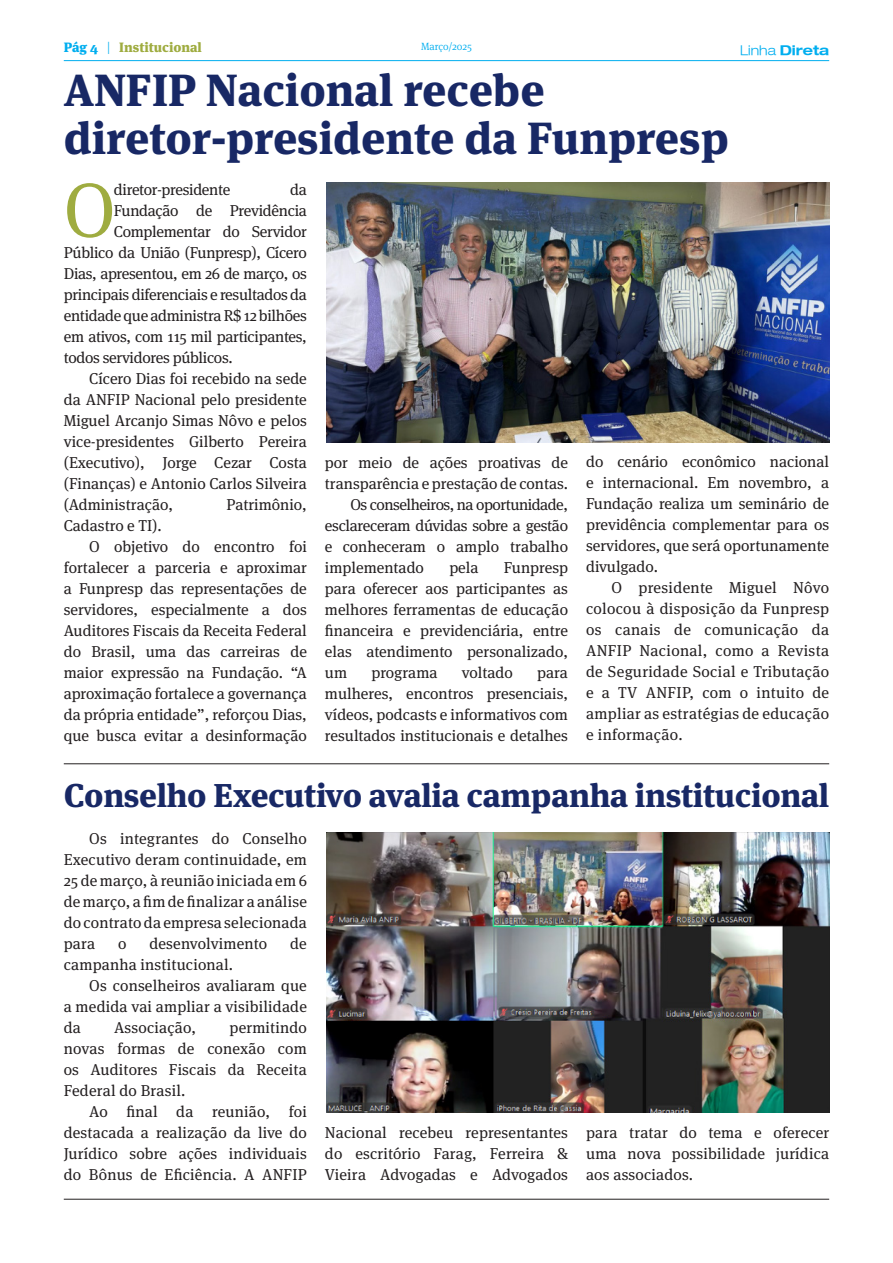
<style>
.page{position:relative;width:893px;height:1263px;background:#fff}
.page>*{position:absolute;margin:0;border:0;box-sizing:border-box;transform-origin:0 0}
.texto{font:76.65px "Meta Serif Pro";color:#9fac40}
.Título{font:800 45px "Meta Serif Pro";color:#182865}
.Subtítulo{font:800 33px "Meta Serif Pro";letter-spacing:-.01em;color:#182865}
.texto-2{font:15.75px/21px "Meta Serif Pro";color:#231f20;text-align:justify}
.texto-3{font:15.75px "Meta Serif Pro";letter-spacing:-.02em;color:#231f20}
.texto-4{font:900 13.5px "Meta Serif Pro";color:#9fac40}
.t1{font:700 expanded 13.5px "Helvetica Neue LT";color:#00aeef}
.texto-5{font:300 10.5px "Meta Serif Pro";color:#00aeef}
.s1{color:#00aeef}
.s2{font-weight:300;color:#00aeef}
.s3{font-weight:300}
</style>
<div class="page">
<hr style="left:64px;top:60px;width:765px;height:1px;background:#00aeef">
<hr style="left:64px;top:1199px;width:765px;height:1px;background:#231f20">
<hr style="left:64px;top:763px;width:765px;height:1px;background:#231f20">
<img style="left:326px;top:183px;width:503px;height:259px">
<img style="left:326px;top:832px;width:503px;height:281px">
<p class="texto-4" style="left:64px;top:36px;width:140px"><span class="s1">Pág 4</span> <span class="s2">|</span> Institucional</p>
<p class="texto-5" style="left:421px;top:39px;width:52px">Março/2025</p>
<p class="Título" style="left:64px;top:54px;width:482px">ANFIP Nacional recebe</p>
<p class="Título" style="left:64px;top:102px;width:667px">diretor-presidente da Funpresp</p>
<p class="texto" style="left:64px;top:155px;width:53px">O</p>
<p class="texto-3" style="left:114px;top:178px;width:118px">diretor-presidente</p>
<p class="texto-2" style="left:290px;top:178px;width:18px">da</p>
<p class="t1" style="left:740px;top:42px;width:90px"><span class="s3">Linha</span> Direta</p>
<p class="texto-3" style="left:114px;top:199px;width:194px">Fundação de Previdência</p>
<p class="texto-3" style="left:114px;top:220px;width:194px">Complementar do Servidor</p>
<p class="texto-3" style="left:64px;top:241px;width:245px">Público da União (Funpresp), Cícero</p>
<p class="texto-3" style="left:64px;top:262px;width:245px">Dias, apresentou, em 26 de março, os</p>
<p class="texto-3" style="left:64px;top:283px;width:245px">principais diferenciais e resultados da</p>
<p class="texto-3" style="left:64px;top:304px;width:245px">entidade que administra R$ 12 bilhões</p>
<p class="texto-3" style="left:64px;top:325px;width:245px">em ativos, com 115 mil participantes,</p>
<p class="texto-3" style="left:64px;top:346px;width:170px">todos servidores públicos.</p>
<p class="texto-2" style="left:64px;top:367px;width:245px;text-indent:26px">Cícero Dias foi recebido na sede da ANFIP Nacional pelo presidente Miguel Arcanjo Simas Nôvo e pelos vice-presidentes Gilberto Pereira (Executivo), Jorge Cezar Costa (Finanças) e Antonio Carlos Silveira (Administração,</p>
<p class="texto-2" style="left:586px;top:450px;width:245px">do cenário econômico nacional e internacional. Em novembro, a Fundação realiza um seminário de previdência complementar para os servidores, que será oportunamente divulgado.</p>
<p class="texto-2" style="left:586px;top:576px;width:245px;text-indent:26px">O presidente Miguel Nôvo colocou à disposição da Funpresp os canais de comunicação da ANFIP Nacional, como a Revista de Seguridade Social e Tributação e a TV ANFIP, com o intuito de ampliar as estratégias de educação e informação.</p>
<p class="Subtítulo" style="left:64px;top:768px;width:767px">Conselho Executivo avalia campanha institucional</p>
<p class="texto-2" style="left:64px;top:828px;width:245px;text-indent:26px">Os integrantes do Conselho Executivo deram continuidade, em 25 de março, à reunião iniciada em 6 de março, a fim de finalizar a análise do contrato da empresa selecionada para</p>
<p class="texto-2" style="left:325px;top:451px;width:245px">por meio de ações proativas de transparência e prestação de contas.</p>
<p class="texto-2" style="left:325px;top:493px;width:245px;text-indent:26px">Os conselheiros, na oportunidade, esclareceram dúvidas sobre a gestão e conheceram o amplo trabalho implementado</p>
<p class="texto-2" style="left:226px;top:493px;width:82px">Patrimônio,</p>
<p class="texto-2" style="left:64px;top:514px;width:100px">Cadastro e TI).</p>
<p class="texto-2" style="left:64px;top:535px;width:245px;text-indent:26px">O objetivo do encontro foi fortalecer a parceria e aproximar a Funpresp das representações de servidores, especialmente a dos Auditores Fiscais da Receita Federal do Brasil, uma das carreiras de maior expressão na Fundação. “A aproximação fortalece a governança da própria entidade”, reforçou Dias, que busca evitar a desinformação</p>
<p class="texto-2" style="left:449px;top:556px;width:31px">pela</p>
<p class="texto-2" style="left:325px;top:556px;width:245px;text-indent:179px">Funpresp para oferecer aos participantes as melhores ferramentas de educação financeira e previdenciária, entre elas atendimento personalizado, um</p>
<p class="texto-2" style="left:371px;top:661px;width:68px">programa</p>
<p class="texto-2" style="left:462px;top:661px;width:52px">voltado</p>
<p class="texto-2" style="left:325px;top:661px;width:245px;text-indent:212px">para mulheres, encontros presenciais, vídeos, podcasts e informativos com resultados institucionais e detalhes</p>
<p class="texto-2" style="left:118px;top:933px;width:10px">o</p>
<p class="texto-2" style="left:149px;top:933px;width:119px">desenvolvimento</p>
<p class="texto-2" style="left:290px;top:933px;width:18px">de</p>
<p class="texto-2" style="left:64px;top:954px;width:171px">campanha institucional.</p>
<p class="texto-2" style="left:64px;top:975px;width:245px;text-indent:26px">Os conselheiros avaliaram que a medida vai ampliar a visibilidade da</p>
<p class="texto-2" style="left:64px;top:1017px;width:245px;text-indent:166px">permitindo novas formas de conexão com os Auditores Fiscais da Receita Federal do Brasil.</p>
<p class="texto-2" style="left:64px;top:1101px;width:245px;text-indent:26px">Ao final da reunião, foi destacada a realização da live do Jurídico sobre ações individuais do Bônus de Eficiência. A ANFIP</p>
<p class="texto-2" style="left:114px;top:1017px;width:83px">Associação,</p>
<p class="texto-2" style="left:325px;top:1122px;width:245px">Nacional recebeu representantes do escritório Farag, Ferreira &amp; Vieira Advogadas e Advogados</p>
<p class="texto-2" style="left:586px;top:1121px;width:245px">para tratar do tema e oferecer uma nova possibilidade jurídica aos associados.</p>
</div>
